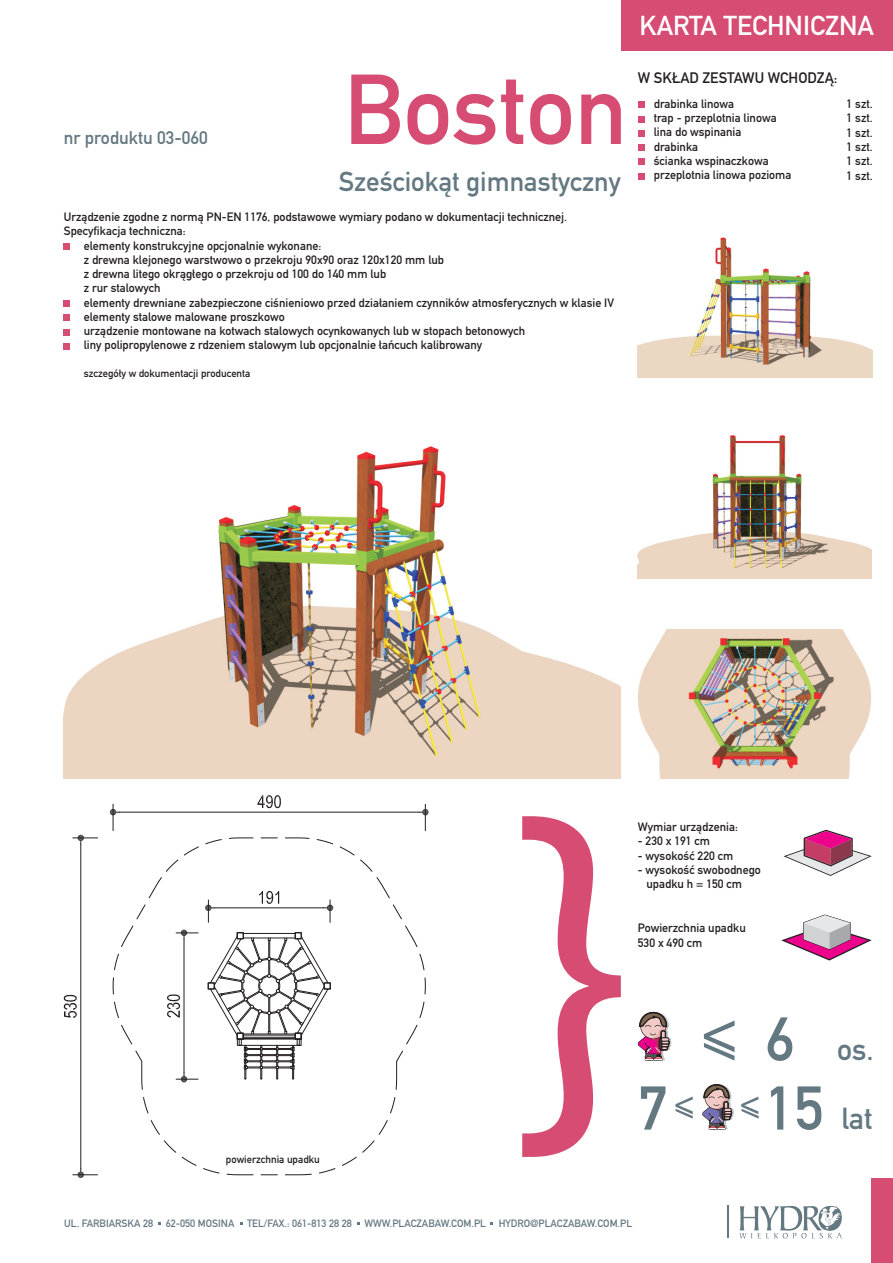
<style>
.page{position:relative;width:893px;height:1263px;background:#fff}
.page>*{position:absolute;margin:0;border:0;box-sizing:border-box;transform-origin:0 0}
.t1{font:97.5px "DIN Mittelschrift LTCE";color:#d64c72}
.t2{font:60.6px "DIN Mittelschrift LTCE";color:#647882}
.t3{font:30px "DIN Mittelschrift LTCE";color:#647882}
.t4{font:27px "DIN Mittelschrift LTCE";color:#647882}
.t5{font:27px "DIN Mittelschrift LTCE";color:#fff}
.t6{font:18px "DIN Mittelschrift LTCE";color:#647882}
.t7{font:15px "DIN Mittelschrift LTCE";color:#231f20}
.t8{font:12px/14.2px "DIN Mittelschrift LTCE";color:#231f20}
.t9{font:10.5px "DIN Mittelschrift LTCE";color:#647882}
.t10{font:10.5px "DIN Mittelschrift LTCE";color:#231f20}
</style>
<div class="page">
<svg style="left:781px;top:914px;width:91px;height:46px"></svg>
<svg style="left:783px;top:830px;width:89px;height:46px"></svg>
<div style="left:872px;top:1178px;width:21px;height:85px;background:#d64c72"></div>
<hr style="left:727px;top:1205px;width:1px;height:33px;background:#647882">
<div style="left:621px;top:0;width:271px;height:50px;background:#d64c72"></div>
<svg style="left:522px;top:816px;width:99px;height:341px"></svg>
<svg style="left:739px;top:1206px;width:103px;height:32px"></svg>
<div style="left:64px;top:243px;width:6px;height:7px;background:#d64c72"></div>
<div style="left:64px;top:300px;width:6px;height:7px;background:#d64c72"></div>
<svg style="left:64px;top:315px;width:6px;height:6px"></svg>
<svg style="left:64px;top:329px;width:6px;height:6px"></svg>
<svg style="left:64px;top:343px;width:6px;height:6px"></svg>
<svg style="left:638px;top:102px;width:6px;height:6px"></svg>
<svg style="left:638px;top:116px;width:6px;height:6px"></svg>
<svg style="left:638px;top:130px;width:6px;height:6px"></svg>
<div style="left:638px;top:144px;width:6px;height:7px;background:#d64c72"></div>
<svg style="left:638px;top:159px;width:6px;height:6px"></svg>
<svg style="left:638px;top:173px;width:6px;height:6px"></svg>
<img style="left:732px;top:1108px;width:2px;height:11px">
<svg style="left:702px;top:1084px;width:30px;height:45px"></svg>
<img style="left:670px;top:1038px;width:2px;height:9px">
<svg style="left:638px;top:1012px;width:32px;height:48px"></svg>
<div style="left:237px;top:932px;width:6px;height:7px;border:1px solid #231f20"></div>
<div style="left:295px;top:932px;width:6px;height:7px;border:1px solid #231f20"></div>
<svg style="left:208px;top:933px;width:122px;height:146px"></svg>
<svg style="left:393px;top:905px;width:9px;height:14px"></svg>
<svg style="left:377px;top:877px;width:12px;height:21px"></svg>
<svg style="left:360px;top:860px;width:12px;height:11px"></svg>
<svg style="left:340px;top:847px;width:14px;height:8px"></svg>
<svg style="left:317px;top:839px;width:16px;height:5px"></svg>
<svg style="left:285px;top:838px;width:24px;height:1px"></svg>
<svg style="left:261px;top:838px;width:16px;height:1px"></svg>
<svg style="left:229px;top:838px;width:24px;height:1px"></svg>
<svg style="left:206px;top:839px;width:16px;height:5px"></svg>
<svg style="left:184px;top:847px;width:15px;height:8px"></svg>
<svg style="left:166px;top:860px;width:12px;height:11px"></svg>
<svg style="left:149px;top:877px;width:13px;height:21px"></svg>
<svg style="left:137px;top:905px;width:8px;height:14px"></svg>
<svg style="left:121px;top:926px;width:12px;height:21px"></svg>
<svg style="left:114px;top:954px;width:5px;height:16px"></svg>
<svg style="left:113px;top:978px;width:1px;height:16px"></svg>
<svg style="left:114px;top:1002px;width:5px;height:16px"></svg>
<svg style="left:121px;top:1025px;width:11px;height:19px"></svg>
<svg style="left:136px;top:1051px;width:6px;height:39px"></svg>
<svg style="left:143px;top:1097px;width:5px;height:16px"></svg>
<svg style="left:151px;top:1120px;width:9px;height:14px"></svg>
<svg style="left:164px;top:1140px;width:12px;height:12px"></svg>
<svg style="left:182px;top:1157px;width:14px;height:8px"></svg>
<svg style="left:203px;top:1168px;width:16px;height:5px"></svg>
<svg style="left:227px;top:1174px;width:26px;height:1px"></svg>
<svg style="left:261px;top:1174px;width:16px;height:1px"></svg>
<svg style="left:285px;top:1174px;width:27px;height:1px"></svg>
<svg style="left:319px;top:1168px;width:16px;height:5px"></svg>
<svg style="left:342px;top:1157px;width:14px;height:8px"></svg>
<svg style="left:362px;top:1140px;width:12px;height:12px"></svg>
<svg style="left:379px;top:1120px;width:8px;height:14px"></svg>
<svg style="left:390px;top:1097px;width:5px;height:16px"></svg>
<svg style="left:396px;top:1051px;width:7px;height:39px"></svg>
<svg style="left:406px;top:1025px;width:11px;height:19px"></svg>
<svg style="left:420px;top:1002px;width:4px;height:16px"></svg>
<svg style="left:425px;top:978px;width:1px;height:16px"></svg>
<svg style="left:420px;top:954px;width:4px;height:16px"></svg>
<svg style="left:405px;top:926px;width:12px;height:21px"></svg>
<hr style="left:215px;top:907px;width:109px;height:1px;background:#231f20">
<svg style="left:205px;top:900px;width:10px;height:22px"></svg>
<svg style="left:324px;top:900px;width:9px;height:22px"></svg>
<svg style="left:259px;top:891px;width:20px;height:13px"></svg>
<hr style="left:184px;top:939px;width:1px;height:134px;background:#231f20">
<svg style="left:176px;top:930px;width:22px;height:9px"></svg>
<svg style="left:176px;top:1073px;width:22px;height:9px"></svg>
<svg style="left:167px;top:994px;width:13px;height:23px"></svg>
<hr style="left:119px;top:812px;width:300px;height:1px;background:#231f20">
<svg style="left:419px;top:804px;width:10px;height:27px"></svg>
<svg style="left:110px;top:804px;width:9px;height:27px"></svg>
<svg style="left:257px;top:795px;width:24px;height:14px"></svg>
<hr style="left:81px;top:844px;width:1px;height:324px;background:#231f20">
<svg style="left:73px;top:835px;width:25px;height:9px"></svg>
<svg style="left:73px;top:1168px;width:25px;height:10px"></svg>
<svg style="left:64px;top:995px;width:13px;height:23px"></svg>
<img style="left:64px;top:446px;width:557px;height:332px">
<img style="left:638px;top:629px;width:234px;height:149px">
<img style="left:638px;top:435px;width:234px;height:143px">
<img style="left:638px;top:237px;width:234px;height:140px">
<svg style="left:704px;top:1043px;width:31px;height:17px"></svg>
<svg style="left:675px;top:1108px;width:18px;height:11px"></svg>
<svg style="left:741px;top:1108px;width:18px;height:11px"></svg>
<h3 class="t6" style="left:64px;top:132px;width:145px">nr produktu 03-060</h3>
<h1 class="t1" style="left:344px;top:75px;width:285px">Boston</h1>
<h3 class="t4" style="left:339px;top:172px;width:283px">Szeœciok¹t gimnastyczny</h3>
<p class="t8" style="left:64px;top:211px;width:505px">Urz¹dzenie zgodne z norm¹ PN-EN 1176, podstawowe wymiary podano w dokumentacji technicznej.<br>Specyfikacja techniczna:</p>
<p class="t8" style="left:84px;top:240px;width:532px">elementy konstrukcyjne opcjonalnie wykonane:<br>z drewna klejonego warstwowo o przekroju 90x90 oraz 120x120 mm lub<br>z drewna litego okr¹g³ego o przekroju od 100 do 140 mm lub<br>z rur stalowych<br>elementy drewniane zabezpieczone ciœnieniowo przed dzia³aniem czynników atmosferycznych w klasie IV elementy stalowe malowane proszkowo<br>urz¹dzenie montowane na kotwach stalowych ocynkowanych lub w stopach betonowych<br>liny polipropylenowe z rdzeniem stalowym lub opcjonalnie ³añcuch kalibrowany</p>
<p class="t10" style="left:84px;top:369px;width:168px">szczegó³y w dokumentacji producenta</p>
<h3 class="t5" style="left:640px;top:16px;width:236px">KARTA TECHNICZNA</h3>
<p class="t7" style="left:638px;top:72px;width:201px">W SK£AD ZESTAWU WCHODZ¥:</p>
<p class="t8" style="left:654px;top:98px;width:139px">drabinka linowa<br>trap - przeplotnia linowa lina do wspinania<br>drabinka<br>œcianka wspinaczkowa przeplotnia linowa pozioma</p>
<p class="t8" style="left:847px;top:99px;width:27px;text-align:justify">1 szt.<br>1 szt.<br>1 szt.<br>1 szt.<br>1 szt.<br>1 szt.</p>
<p class="t10" style="left:226px;top:1156px;width:95px">powierzchnia upadku</p>
<p class="t8" style="left:638px;top:821px;width:102px">Wymiar urz¹dzenia:</p>
<p class="t8" style="left:638px;top:836px;width:74px">- 230 x 191 cm</p>
<p class="t8" style="left:638px;top:850px;width:97px">- wysokoœæ 220 cm</p>
<p class="t8" style="left:646px;top:864px;width:116px;text-indent:-9px">- wysokoœæ swobodnego upadku h = 150 cm</p>
<p class="t8" style="left:638px;top:923px;width:109px">Powierzchnia upadku<br>530 x 490 cm</p>
<h2 class="t2" style="left:765px;top:1017px;width:31px">6</h2>
<h2 class="t2" style="left:638px;top:1086px;width:31px">7</h2>
<h2 class="t2" style="left:765px;top:1086px;width:60px">15</h2>
<h3 class="t3" style="left:837px;top:1039px;width:38px">os.</h3>
<h3 class="t3" style="left:841px;top:1108px;width:33px">lat</h3>
<p class="t9" style="left:64px;top:1219px;width:569px">UL. FARBIARSKA 28 62-050 MOSINA TEL/FAX.: 061-813 28 28 WWW.PLACZABAW.COM.PL HYDRO@PLACZABAW.COM.PL</p>
</div>
